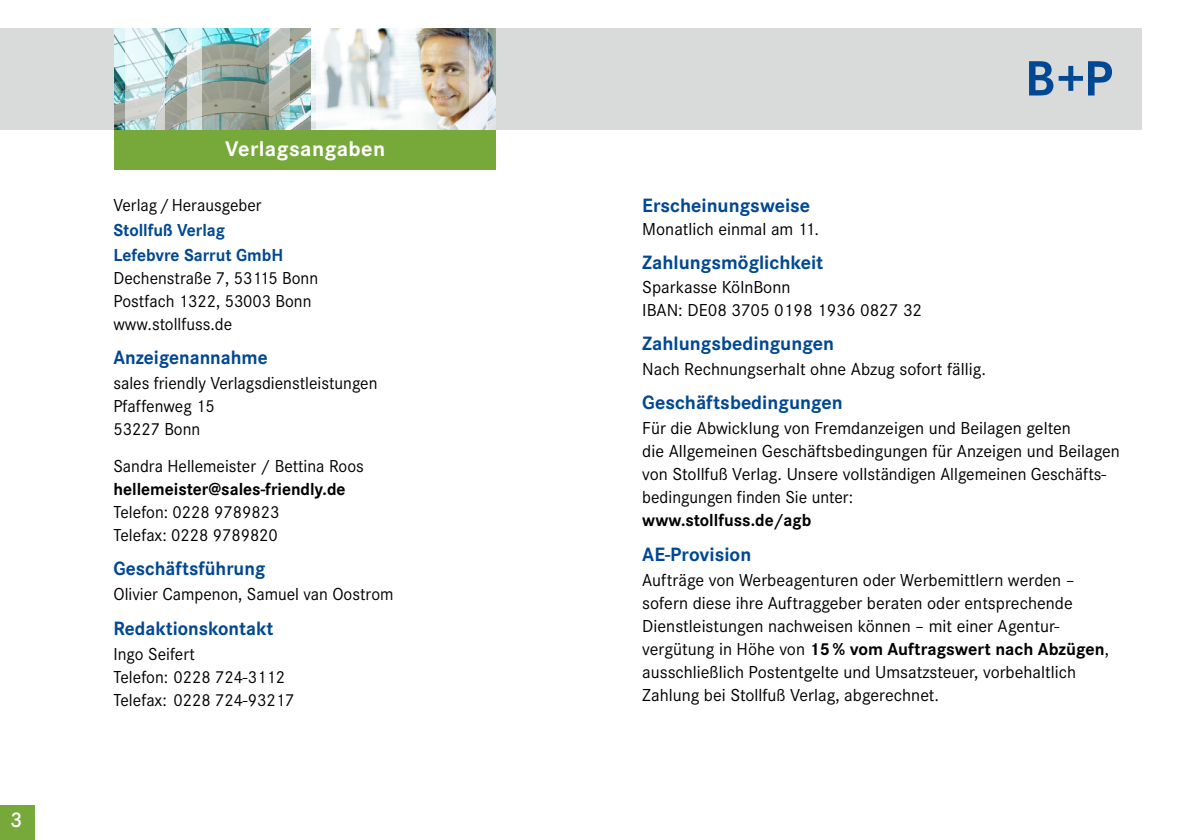
<style>
.page{position:relative;width:1191px;height:840px;background:#fff}
.page>*{position:absolute;margin:0;border:0;box-sizing:border-box;transform-origin:0 0}
.t1{font:700 51.4px "Corporate S";color:#004893}
.t2{font:700 22px "Corporate S";letter-spacing:.02em;color:#fff}
.t3{font:600 22px "Corporate S";color:#fff}
.t4{font:700 20px "Corporate S";color:#004893}
.t5{font:18px/23px "Corporate S";color:#000}
.t6{font:700 18px "Corporate S";color:#000}
.t7{font:700 18px/25px "Corporate S";color:#004893}
.s1{font-weight:700}
</style>
<div class="page">
<div style="left:0;top:28px;width:1141px;height:102px;background:#d9dada"></div>
<div style="left:0;top:804px;width:34px;height:35px;background:#76a939"></div>
<img style="left:310px;top:28px;width:185px;height:102px">
<img style="left:114px;top:28px;width:196px;height:102px">
<svg style="left:187px;top:28px;width:15px;height:102px"></svg>
<svg style="left:125px;top:28px;width:39px;height:102px"></svg>
<svg style="left:315px;top:28px;width:54px;height:102px"></svg>
<svg style="left:469px;top:28px;width:19px;height:102px"></svg>
<svg style="left:269px;top:28px;width:20px;height:102px;background:#bdc6c1"></svg>
<div style="left:114px;top:130px;width:381px;height:40px;background:#76a939"></div>
<p class="t3" style="left:10px;top:804px;width:14px">3</p>
<p class="t2" style="left:225px;top:134px;width:161px">Verlagsangaben</p>
<p class="t5" style="left:113px;top:192px;width:150px">Verlag / Herausgeber</p>
<p class="t7" style="left:113px;top:216px;width:171px">Stollfuß Verlag<br>Lefebvre Sarrut GmbH</p>
<p class="t5" style="left:113px;top:265px;width:206px">Dechenstraße 7, 53115 Bonn<br>Postfach 1322, 53003 Bonn www.stollfuss.de</p>
<p class="t4" style="left:113px;top:343px;width:156px">Anzeigenannahme</p>
<p class="t5" style="left:113px;top:371px;width:266px">sales friendly Verlagsdienstleistungen<br>Pfaffenweg 15<br>53227 Bonn</p>
<p class="t5" style="left:113px;top:453px;width:252px">Sandra Hellemeister / Bettina Roos</p>
<p class="t6" style="left:113px;top:476px;width:234px">hellemeister@sales-friendly.de</p>
<p class="t5" style="left:113px;top:499px;width:167px">Telefon: 0228 9789823<br>Telefax: 0228 9789820</p>
<p class="t4" style="left:113px;top:554px;width:153px">Geschäftsführung</p>
<p class="t5" style="left:113px;top:581px;width:281px">Olivier Campenon, Samuel van Oostrom</p>
<p class="t4" style="left:113px;top:613px;width:161px">Redaktionskontakt</p>
<p class="t5" style="left:113px;top:641px;width:182px">Ingo Seifert<br>Telefon: 0228 724-3112<br>Telefax: 0228 724-93217</p>
<h1 class="t1" style="left:1025px;top:43px;width:89px">B+P</h1>
<p class="t4" style="left:642px;top:191px;width:169px">Erscheinungsweise</p>
<p class="t5" style="left:642px;top:217px;width:178px">Monatlich einmal am 11.</p>
<p class="t4" style="left:642px;top:249px;width:183px">Zahlungsmöglichkeit</p>
<p class="t5" style="left:642px;top:274px;width:281px">Sparkasse KölnBonn<br>IBAN: DE08 3705 0198 1936 0827 32</p>
<p class="t4" style="left:642px;top:329px;width:193px">Zahlungsbedingungen</p>
<p class="t5" style="left:642px;top:356px;width:345px">Nach Rechnungserhalt ohne Abzug sofort fällig.</p>
<p class="t4" style="left:642px;top:388px;width:202px">Geschäftsbedingungen</p>
<p class="t5" style="left:642px;top:416px;width:479px">Für die Abwicklung von Fremdanzeigen und Beilagen gelten<br>die Allgemeinen Geschäftsbedingungen für Anzeigen und Beilagen von Stollfuß Verlag. Unsere vollständigen Allgemeinen Geschäfts&shy;bedingungen finden Sie unter:</p>
<p class="t6" style="left:642px;top:507px;width:170px">www.stollfuss.de/agb</p>
<p class="t4" style="left:642px;top:540px;width:110px">AE-Provision</p>
<p class="t5" style="left:642px;top:567px;width:468px">Aufträge von Werbeagenturen oder Werbemittlern werden – sofern diese ihre Auftraggeber beraten oder entsprechende Dienstleistungen nachweisen können – mit einer Agentur&shy;vergütung in Höhe von <span class="s1">15 % vom Auftragswert nach Abzügen</span>, ausschließlich Postentgelte und Umsatzsteuer, vorbehaltlich Zahlung bei Stollfuß Verlag, abgerechnet.</p>
</div>
